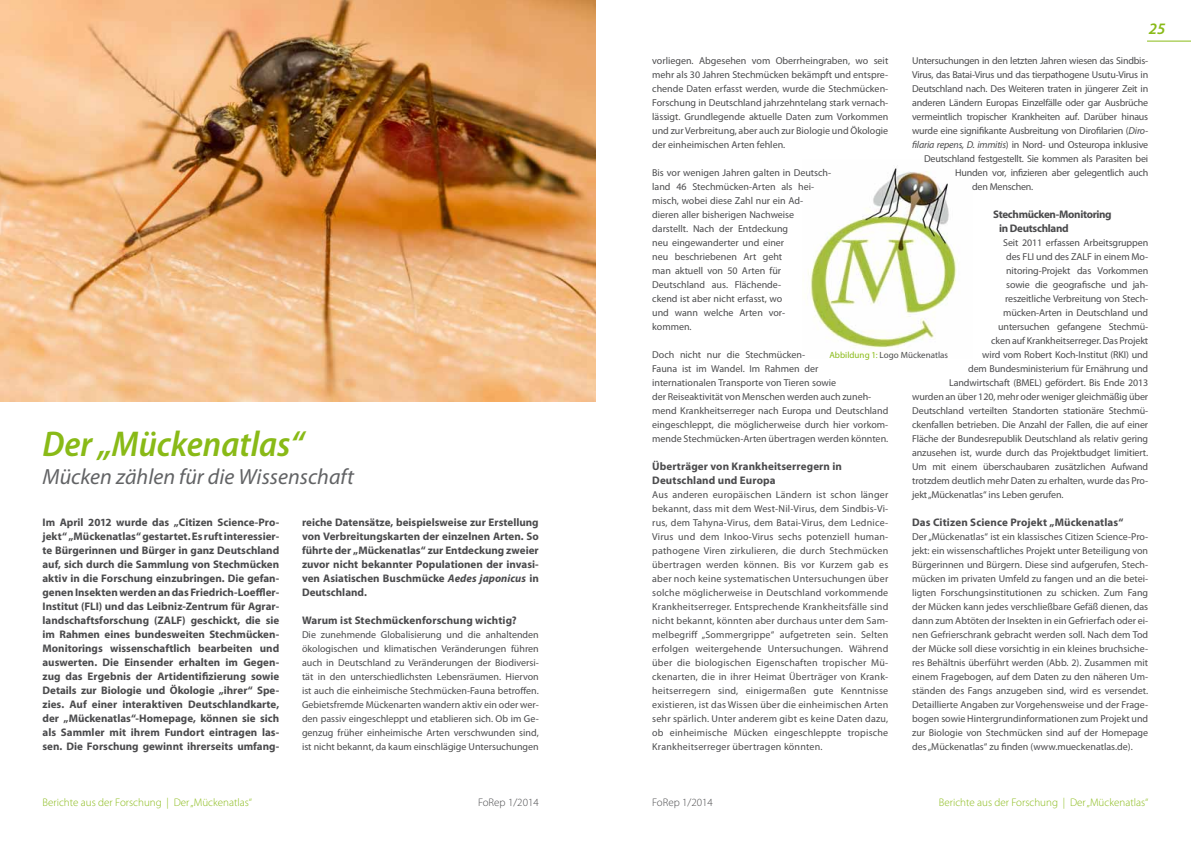
<style>
.page{position:relative;width:1191px;height:842px;background:#fff}
.page>*{position:absolute;margin:0;border:0;box-sizing:border-box;transform-origin:0 0}
.t1{font:italic 600 semi-condensed 36px "Myriad Pro";color:#89ba17}
.t2{font:italic 22px "Myriad Pro";color:#626365}
.t3{font:italic 600 16px "Myriad Pro";color:#89ba17}
.t4{font:700 11px/14px "Myriad Pro";letter-spacing:.005em;color:#4b4b4d;text-align:justify}
.t5{font:300 11px "Myriad Pro";color:#89ba17}
.t6{font:700 11px/14px "Myriad Pro";letter-spacing:-.03em;color:#4b4b4d}
.t7{font:300 11px "Myriad Pro";color:#4b4b4d}
.t8{font:10px/14px "Myriad Pro";letter-spacing:-.01em;color:#4b4b4d;text-align:justify}
.t9{font:9px "Myriad Pro";letter-spacing:.005em;color:#4b4b4d}
.s1{font-style:italic}
.s2{color:#89ba17}
</style>
<div class="page">
<hr style="left:1147px;top:41px;width:44px;height:1px;background:#89ba17">
<img style="left:808px;top:165px;width:149px;height:189px">
<img style="left:0;top:0;width:595px;height:401px">
<h1 class="t1" style="left:43px;top:421px;width:263px">Der „Mückenatlas“</h1>
<h2 class="t2" style="left:43px;top:463px;width:313px">Mücken zählen für die Wissenschaft</h2>
<p class="t4" style="left:43px;top:515px;width:238px">Im April 2012 wurde das „Citizen Science-Pro&shy;jekt“ „Mückenatlas“ gestartet. Es ruft interessier&shy;te Bürgerinnen und Bürger in ganz Deutschland auf, sich durch die Sammlung von Stechmücken aktiv in die Forschung einzubringen. Die gefan&shy;genen Insekten werden an das Friedrich-Loeffler-Institut (FLI) und das Leibniz-Zentrum für Agrar&shy;landschaftsforschung (ZALF) geschickt, die sie im Rahmen eines bundesweiten Stechmücken-Monitorings wissenschaftlich bearbeiten und auswerten. Die Einsender erhalten im Gegen&shy;zug das Ergebnis der Artidentifizierung sowie Details zur Biologie und Ökologie „ihrer“ Spe&shy;zies. Auf einer interaktiven Deutschlandkarte, der „Mückenatlas“-Homepage, können sie sich als Sammler mit ihrem Fundort eintragen las&shy;sen. Die Forschung gewinnt ihrerseits umfang-</p>
<p class="t4" style="left:302px;top:515px;width:238px">reiche Datensätze, beispielsweise zur Erstellung von Verbreitungskarten der einzelnen Arten. So führte der „Mückenatlas“ zur Entdeckung zweier zuvor nicht bekannter Populationen der invasi&shy;ven Asiatischen Buschmücke <span class="s1">Aedes japonicus</span> in Deutschland.</p>
<p class="t4" style="left:302px;top:613px;width:216px">Warum ist Stechmückenforschung wichtig?</p>
<p class="t8" style="left:302px;top:627px;width:238px">Die zunehmende Globalisierung und die anhaltenden ökologischen und klimatischen Veränderungen führen auch in Deutschland zu Veränderungen der Biodiversi&shy;tät in den unterschiedlichsten Lebensräumen. Hiervon ist auch die einheimische Stechmücken-Fauna betroffen.<br>Gebietsfremde Mückenarten wandern aktiv ein oder wer&shy;den passiv eingeschleppt und etablieren sich. Ob im Ge&shy;genzug früher einheimische Arten verschwunden sind, ist nicht bekannt, da kaum einschlägige Untersuchungen</p>
<h3 class="t3" style="left:1149px;top:18px;width:18px">25</h3>
<p class="t8" style="left:652px;top:53px;width:238px">vorliegen. Abgesehen vom Oberrheingraben, wo seit mehr als 30 Jahren Stechmücken bekämpft und entspre&shy;chende Daten erfasst werden, wurde die Stechmücken-Forschung in Deutschland jahrzehntelang stark vernach&shy;lässigt. Grundlegende aktuelle Daten zum Vorkommen und zur Verbreitung, aber auch zur Biologie und Ökologie der einheimischen Arten fehlen.</p>
<p class="t8" style="left:652px;top:165px;width:180px;text-align:left">Bis vor wenigen Jahren galten in Deutsch&shy;land 46 Stechmücken-Arten als hei&shy;misch, wobei diese Zahl nur ein Ad&shy;dieren aller bisherigen Nachweise darstellt. Nach der Entdeckung<br>neu eingewanderter und einer<br>neu beschriebenen Art geht<br>man aktuell von 50 Arten für<br>Deutschland aus. Flächende-<br>ckend ist aber nicht erfasst, wo<br>und wann welche Arten vor-<br>kommen.</p>
<p class="t8" style="left:652px;top:347px;width:238px;text-align:left">Doch nicht nur die Stechmücken-<br>Fauna ist im Wandel. Im Rahmen der<br>internationalen Transporte von Tieren sowie<br>der Reiseaktivität von Menschen werden auch zuneh&shy;mend Krankheitserreger nach Europa und Deutschland eingeschleppt, die möglicherweise durch hier vorkom&shy;mende Stechmücken-Arten übertragen werden könnten.</p>
<p class="t4" style="left:652px;top:459px;width:191px">Überträger von Krankheitserregern in<br>Deutschland und Europa</p>
<p class="t8" style="left:652px;top:487px;width:238px">Aus anderen europäischen Ländern ist schon länger bekannt, dass mit dem West-Nil-Virus, dem Sindbis-Vi&shy;rus, dem Tahyna-Virus, dem Batai-Virus, dem Lednice-Virus und dem Inkoo-Virus sechs potenziell human&shy;pathogene Viren zirkulieren, die durch Stechmücken übertragen werden können. Bis vor Kurzem gab es aber noch keine systematischen Untersuchungen über solche möglicherweise in Deutschland vorkommende Krankheitserreger. Entsprechende Krankheitsfälle sind nicht bekannt, könnten aber durchaus unter dem Sam&shy;melbegriff „Sommergrippe“ aufgetreten sein. Selten erfolgen weitergehende Untersuchungen. Während über die biologischen Eigenschaften tropischer Mü&shy;ckenarten, die in ihrer Heimat Überträger von Krank&shy;heitserregern sind, einigermaßen gute Kenntnisse existieren, ist das Wissen über die einheimischen Arten sehr spärlich. Unter anderem gibt es keine Daten dazu, ob einheimische Mücken eingeschleppte tropische Krankheitserreger übertragen könnten.</p>
<p class="t8" style="left:912px;top:53px;width:238px">Untersuchungen in den letzten Jahren wiesen das Sindbis-</p>
<p class="t8" style="left:912px;top:67px;width:237px">Virus, das Batai-Virus und das tierpathogene Usutu-Virus in</p>
<p class="t8" style="left:912px;top:81px;width:238px">Deutschland nach. Des Weiteren traten in jüngerer Zeit in</p>
<p class="t8" style="left:912px;top:95px;width:237px">anderen Ländern Europas Einzelfälle oder gar Ausbrüche</p>
<p class="t8" style="left:912px;top:109px;width:238px">vermeintlich tropischer Krankheiten auf. Darüber hinaus</p>
<p class="t8" style="left:912px;top:123px;width:237px">wurde eine signifikante Ausbreitung von Dirofilarien (<span class="s1">Diro-</span></p>
<p class="t8" style="left:912px;top:137px;width:237px"><span class="s1">filaria repens, D. immitis</span>) in Nord- und Osteuropa inklusive</p>
<p class="t8" style="left:924px;top:151px;width:225px">Deutschland festgestellt. Sie kommen als Parasiten bei</p>
<p class="t8" style="left:955px;top:165px;width:194px">Hunden vor, infizieren aber gelegentlich auch</p>
<p class="t8" style="left:972px;top:179px;width:63px">den Menschen.</p>
<p class="t6" style="left:999px;top:207px;width:114px;text-indent:-6px">Stechmücken-Monitoring in Deutschland</p>
<p class="t8" style="left:1003px;top:235px;width:147px">Seit 2011 erfassen Arbeitsgruppen</p>
<p class="t8" style="left:1006px;top:249px;width:143px">des FLI und des ZALF in einem Mo-</p>
<p class="t8" style="left:1006px;top:263px;width:143px">nitoring-Projekt das Vorkommen</p>
<p class="t8" style="left:1006px;top:277px;width:143px">sowie die geografische und jah-</p>
<p class="t8" style="left:1005px;top:291px;width:144px">reszeitliche Verbreitung von Stech-</p>
<p class="t8" style="left:1003px;top:305px;width:146px">mücken-Arten in Deutschland und</p>
<p class="t8" style="left:998px;top:319px;width:152px">untersuchen gefangene Stechmü-</p>
<p class="t8" style="left:991px;top:333px;width:159px">cken auf Krankheitserreger. Das Projekt</p>
<p class="t8" style="left:982px;top:347px;width:167px">wird vom Robert Koch-Institut (RKI) und</p>
<p class="t8" style="left:968px;top:361px;width:181px">dem Bundesministerium für Ernährung und</p>
<p class="t8" style="left:949px;top:375px;width:200px">Landwirtschaft (BMEL) gefördert. Bis Ende 2013</p>
<p class="t8" style="left:912px;top:389px;width:237px">wurden an über 120, mehr oder weniger gleichmäßig über</p>
<p class="t8" style="left:912px;top:403px;width:238px">Deutschland verteilten Standorten stationäre Stechmü-</p>
<p class="t8" style="left:912px;top:417px;width:237px">ckenfallen betrieben. Die Anzahl der Fallen, die auf einer</p>
<p class="t8" style="left:912px;top:431px;width:238px">Fläche der Bundesrepublik Deutschland als relativ gering</p>
<p class="t8" style="left:912px;top:445px;width:237px">anzusehen ist, wurde durch das Projektbudget limitiert.</p>
<p class="t8" style="left:912px;top:459px;width:238px">Um mit einem überschaubaren zusätzlichen Aufwand</p>
<p class="t8" style="left:912px;top:473px;width:237px">trotzdem deutlich mehr Daten zu erhalten, wurde das Pro-</p>
<p class="t8" style="left:912px;top:487px;width:153px">jekt „Mückenatlas“ ins Leben gerufen.</p>
<p class="t4" style="left:912px;top:515px;width:213px">Das Citizen Science Projekt „Mückenatlas“</p>
<p class="t8" style="left:912px;top:529px;width:238px">Der „Mückenatlas“ ist ein klassisches Citizen Science-Pro&shy;jekt: ein wissenschaftliches Projekt unter Beteiligung von Bürgerinnen und Bürgern. Diese sind aufgerufen, Stech&shy;mücken im privaten Umfeld zu fangen und an die betei&shy;ligten Forschungsinstitutionen zu schicken. Zum Fang der Mücken kann jedes verschließbare Gefäß dienen, das dann zum Abtöten der Insekten in ein Gefrierfach oder ei&shy;nen Gefrierschrank gebracht werden soll. Nach dem Tod der Mücke soll diese vorsichtig in ein kleines bruchsiche&shy;res Behältnis überführt werden (Abb. 2). Zusammen mit einem Fragebogen, auf dem Daten zu den näheren Um&shy;ständen des Fangs anzugeben sind, wird es versendet.<br>Detaillierte Angaben zur Vorgehensweise und der Frage&shy;bogen sowie Hintergrundinformationen zum Projekt und zur Biologie von Stechmücken sind auf der Homepage des „Mückenatlas“ zu finden (www.mueckenatlas.de).</p>
<p class="t9" style="left:829px;top:349px;width:120px"><span class="s2">Abbildung 1:</span> Logo Mückenatlas</p>
<p class="t5" style="left:43px;top:796px;width:211px">Berichte aus der Forschung | Der „Mückenatlas“</p>
<p class="t7" style="left:478px;top:796px;width:62px">FoRep 1/2014</p>
<p class="t7" style="left:652px;top:796px;width:62px">FoRep 1/2014</p>
<p class="t5" style="left:938px;top:796px;width:211px">Berichte aus der Forschung | Der „Mückenatlas“</p>
</div>
